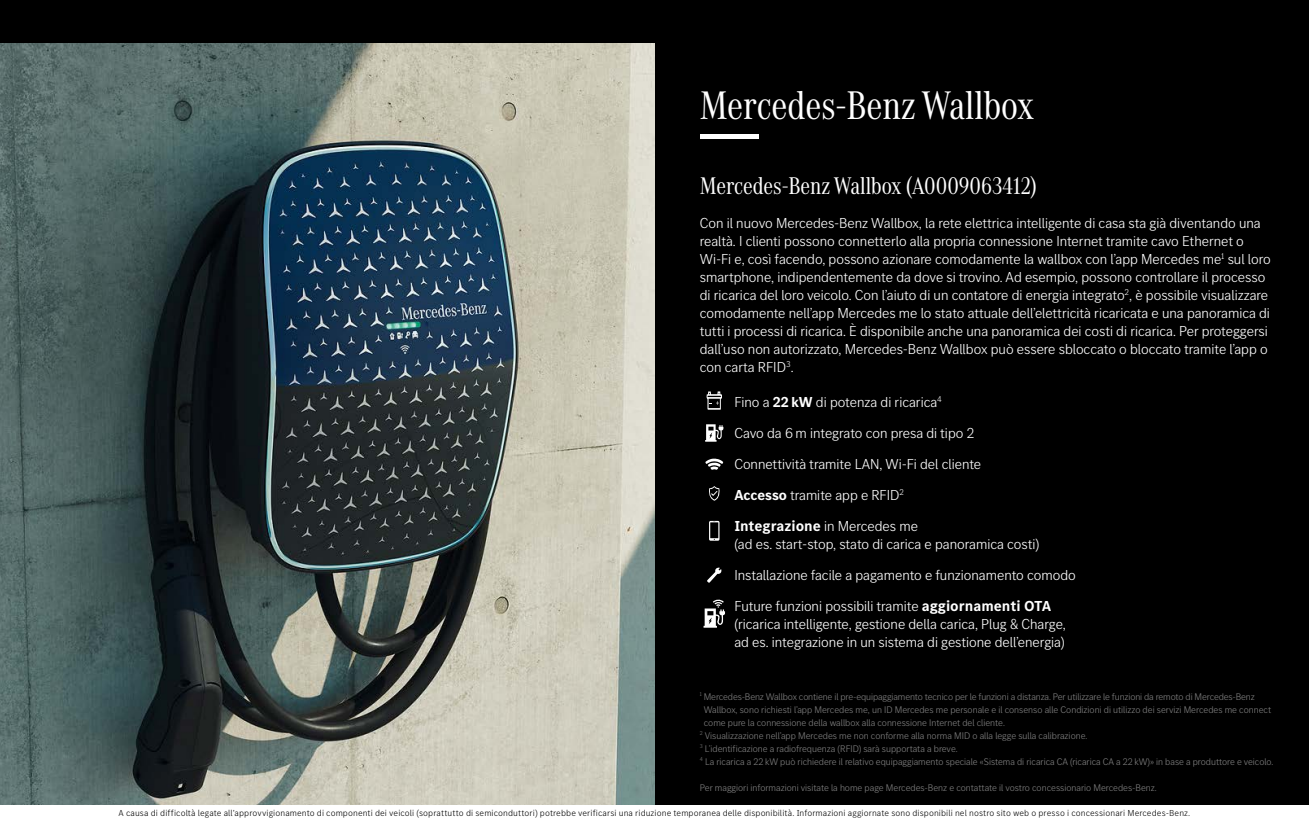
<style>
.page{position:relative;width:1309px;height:820px;background:#fff}
.page>*{position:absolute;margin:0;border:0;box-sizing:border-box;transform-origin:0 0}
.t1{font:41.4px "MB Corpo A Title Cond";color:#fff}
.t2{font:25px "MB Corpo A Title Cond";color:#fff}
.t3{font:300 15px/18px "MB Corpo S Title";color:#fff}
.t4{font:700 15px "MB Corpo S Text";color:#fff}
.t5{font:300 10px "MB Corpo S Title";color:#808080}
.t6{font:300 9px "MB Corpo S Text";letter-spacing:.01em;color:#000}
.s1{font-weight:700}
.s2{font-family:"MB Corpo S Title";font-weight:300}
.s3{font-family:"MB Corpo S Text";font-weight:700}
</style>
<div class="page">
<div style="left:0;top:43px;width:1309px;height:777px;background:#000"></div>
<img style="left:0;top:43px;width:654px;height:762px">
<div style="left:0;top:0;width:1309px;height:43px;background:#000"></div>
<hr style="left:700px;top:135px;width:59px;height:4px;background:#fff">
<svg style="left:707px;top:391px;width:15px;height:19px"></svg>
<svg style="left:705px;top:424px;width:18px;height:18px"></svg>
<svg style="left:705px;top:459px;width:18px;height:11px"></svg>
<svg style="left:709px;top:486px;width:11px;height:15px"></svg>
<svg style="left:709px;top:521px;width:11px;height:20px"></svg>
<svg style="left:707px;top:567px;width:15px;height:16px"></svg>
<svg style="left:704px;top:599px;width:21px;height:29px"></svg>
<div style="left:0;top:805px;width:1309px;height:15px;background:#fff"></div>
<h1 class="t1" style="left:700px;top:78px;width:335px">Mercedes-Benz Wallbox</h1>
<h2 class="t2" style="left:700px;top:169px;width:338px">Mercedes-Benz Wallbox (A0009063412)</h2>
<p class="t3" style="left:700px;top:213px;width:572px">Con il nuovo Mercedes-Benz Wallbox, la rete elettrica intelligente di casa sta già diventando una realtà. I clienti possono connetterlo alla propria connessione Internet tramite cavo Ethernet o Wi-Fi e, così facendo, possono azionare comodamente la wallbox con l’app Mercedes me<sup>1</sup> sul loro smartphone, indipendentemente da dove si trovino. Ad esempio, possono controllare il processo di ricarica del loro veicolo. Con l’aiuto di un contatore di energia integrato<sup>2</sup>, è possibile visualizzare comodamente nell’app Mercedes me lo stato attuale dell’elettricità ricaricata e una panoramica di tutti i processi di ricarica. È disponibile anche una panoramica dei costi di ricarica. Per proteggersi dall’uso non autorizzato, Mercedes-Benz Wallbox può essere sbloccato o bloccato tramite l’app o con carta RFID<sup>3</sup>.</p>
<p class="t3" style="left:734px;top:385px;width:248px;line-height:31px">Fino a <span class="s1">22 kW</span> di potenza di ricarica<sup>4<br></sup>Cavo da 6 m integrato con presa di tipo 2<br>Connettività tramite LAN, Wi-Fi del cliente <span class="s1">Accesso</span> tramite app e RFID<sup>2</sup></p>
<p class="t4" style="left:734px;top:516px;width:185px">Integrazione <span class="s2">in Mercedes me</span></p>
<p class="t3" style="left:734px;top:527px;width:343px;line-height:31px">(ad es. start-stop, stato di carica e panoramica costi)<br>Installazione facile a pagamento e funzionamento comodo<br>Future funzioni possibili tramite <span class="s3">aggiornamenti OTA</span></p>
<p class="t3" style="left:734px;top:614px;width:333px">(ricarica intelligente, gestione della carica, Plug &amp; Charge, ad es. integrazione in un sistema di gestione dell’energia)</p>
<p class="t5" style="left:700px;top:690px;width:556px"><sup>1</sup> Mercedes-Benz Wallbox contiene il pre-equipaggiamento tecnico per le funzioni a distanza. Per utilizzare le funzioni da remoto di Mercedes-Benz</p>
<p class="t5" style="left:704px;top:703px;width:569px">Wallbox, sono richiesti l’app Mercedes me, un ID Mercedes me personale e il consenso alle Condizioni di utilizzo dei servizi Mercedes me connect</p>
<p class="t5" style="left:704px;top:716px;width:303px">come pure la connessione della wallbox alla connessione Internet del cliente.</p>
<p class="t5" style="left:700px;top:729px;width:389px"><sup>2</sup> Visualizzazione nell’app Mercedes me non conforme alla norma MID o alla legge sulla calibrazione.</p>
<p class="t5" style="left:700px;top:742px;width:259px"><sup>3</sup> L’identificazione a radiofrequenza (RFID) sarà supportata a breve.</p>
<p class="t5" style="left:700px;top:755px;width:575px"><sup>4</sup> La ricarica a 22 kW può richiedere il relativo equipaggiamento speciale «Sistema di ricarica CA (ricarica CA a 22 kW)» in base a produttore e veicolo.</p>
<p class="t5" style="left:700px;top:781px;width:458px">Per maggiori informazioni visitate la home page Mercedes-Benz e contattate il vostro concessionario Mercedes-Benz.</p>
<p class="t6" style="left:119px;top:807px;width:1073px">A causa di difficoltà legate all’approvvigionamento di componenti dei veicoli (soprattutto di semiconduttori) potrebbe verificarsi una riduzione temporanea delle disponibilità. Informazioni aggiornate sono disponibili nel nostro sito web o presso i concessionari Mercedes-Benz.</p>
</div>
